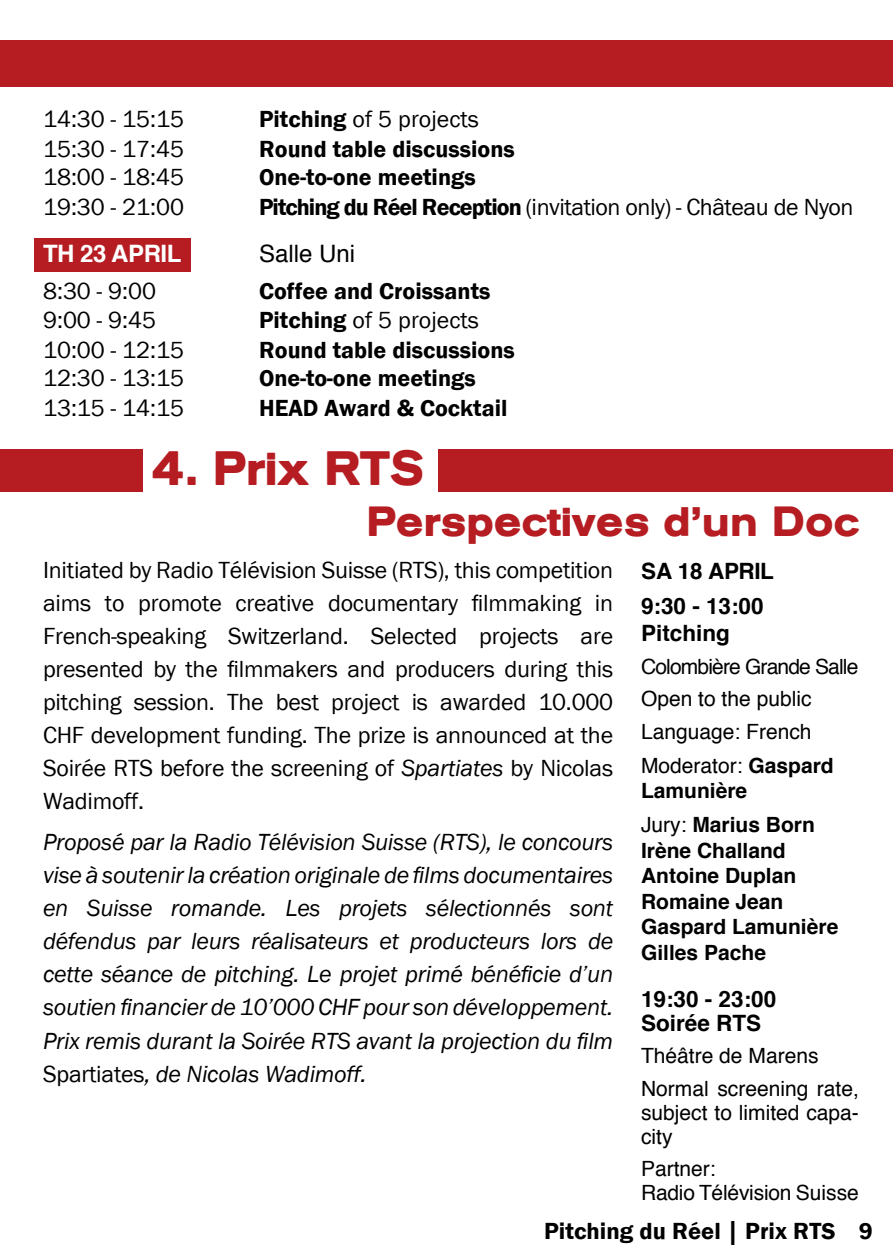
<style>
.page{position:relative;width:893px;height:1259px;background:#fff}
.page>*{position:absolute;margin:0;border:0;box-sizing:border-box;transform-origin:0 0}
.t1{font:700 expanded 48px "VDR";letter-spacing:-.01em;color:#b61d22;scale:.88 1}
.t2{font:700 expanded 42px "VDR";letter-spacing:-.01em;color:#b61d22;scale:.89 1}
.t3{font:24px/33px "Franklin Got ITC";letter-spacing:-.01em;color:#000;text-align:justify}
.t4{font:italic 24px/33px "Franklin Got ITC";letter-spacing:-.01em;color:#000;text-align:justify}
.t5{font:600 24px "Franklin Got ITC";color:#000}
.t6{font:700 24px "Helvetica";letter-spacing:-.02em;color:#fff}
.t7{font:24px "Helvetica";color:#000}
.t8{font:700 22.5px/35.4px "Helvetica";color:#000}
.t9{font:21px/33px "Helvetica";color:#000}
.t10{font:700 21px/25.5px "Helvetica";color:#000}
.s1{font-weight:600}
.s2{font-style:italic}
.s3{font-style:normal}
.s4{font-weight:700}
.s5{font-weight:400}
</style>
<div class="page">
<div style="left:34px;top:238px;width:157px;height:33px;background:#b61d22"></div>
<div style="left:0;top:40px;width:893px;height:47px;background:#b61d22"></div>
<div style="left:0;top:449px;width:142px;height:42px;background:#b61d22"></div>
<div style="left:438px;top:449px;width:455px;height:42px;background:#b61d22"></div>
<p class="t3" style="left:43px;top:102px;width:143px">14:30 - 15:15</p>
<p class="t3" style="left:259px;top:102px;width:222px"><span class="s1">Pitching</span> of 5 projects</p>
<p class="t3" style="left:43px;top:132px;width:143px">15:30 - 17:45</p>
<p class="t5" style="left:259px;top:135px;width:257px">Round table discussions</p>
<p class="t3" style="left:43px;top:161px;width:143px">18:00 - 18:45</p>
<p class="t5" style="left:259px;top:163px;width:218px">One-to-one meetings</p>
<p class="t3" style="left:43px;top:191px;width:143px">19:30 - 21:00</p>
<p class="t3" style="left:259px;top:191px;width:596px"><span class="s1">Pitching du Réel Reception</span> (invitation only) - Château de Nyon</p>
<p class="t6" style="left:43px;top:234px;width:140px">TH 23 APRIL</p>
<p class="t7" style="left:259px;top:235px;width:98px">Salle Uni</p>
<p class="t3" style="left:43px;top:275px;width:115px">8:30 - 9:00</p>
<p class="t5" style="left:259px;top:277px;width:233px">Coffee and Croissants</p>
<p class="t3" style="left:43px;top:303px;width:115px">9:00 - 9:45</p>
<p class="t3" style="left:259px;top:303px;width:222px"><span class="s1">Pitching</span> of 5 projects</p>
<p class="t3" style="left:43px;top:333px;width:143px">10:00 - 12:15</p>
<p class="t5" style="left:259px;top:336px;width:257px">Round table discussions</p>
<p class="t3" style="left:43px;top:362px;width:143px">12:30 - 13:15</p>
<p class="t5" style="left:259px;top:364px;width:218px">One-to-one meetings</p>
<p class="t3" style="left:43px;top:392px;width:143px">13:15 - 14:15</p>
<p class="t5" style="left:259px;top:394px;width:250px">HEAD Award &amp; Cocktail</p>
<h1 class="t1" style="left:151px;top:441px;width:313px">4. Prix RTS</h1>
<h2 class="t2" style="left:367px;top:497px;width:555px">Perspectives d’un Doc</h2>
<p class="t3" style="left:43px;top:554px;width:572px">Initiated by Radio Télévision Suisse (RTS), this competition aims to promote creative documentary filmmaking in French-speaking Switzerland. Selected projects are presented by the filmmakers and producers during this pitching session. The best project is awarded 10.000<br>CHF development funding. The prize is announced at the Soirée RTS before the screening of <span class="s2">Spartiates</span> by Nicolas Wadimoff.</p>
<p class="t4" style="left:43px;top:826px;width:572px">Proposé par la Radio Télévision Suisse (RTS), le concours vise à soutenir la création originale de films documentaires en Suisse romande. Les projets sélectionnés sont défendus par leurs réalisateurs et producteurs lors de cette séance de pitching. Le projet primé bénéficie d’un soutien financier de 10’000 CHF pour son développement.<br>Prix remis durant la Soirée RTS avant la projection du film <span class="s3">Spartiates</span>, de Nicolas Wadimoff.</p>
<p class="t8" style="left:641px;top:553px;width:134px">SA 18 APRIL<br>9:30 - 13:00</p>
<p class="t8" style="left:641px;top:616px;width:90px">Pitching</p>
<p class="t9" style="left:641px;top:650px;width:219px">Colombière Grande Salle<br>Open to the public<br>Language: French<br>Moderator: <span class="s4">Gaspard</span></p>
<p class="t10" style="left:641px;top:774px;width:175px;line-height:33.9px">Lamunière<br><span class="s5">Jury:</span> Marius Born</p>
<p class="t10" style="left:641px;top:838px;width:199px">Irène Challand<br>Antoine Duplan<br>Romaine Jean<br>Gaspard Lamunière<br>Gilles Pache</p>
<p class="t8" style="left:641px;top:987px;width:137px;line-height:24px">19:30 - 23:00<br>Soirée RTS</p>
<p class="t9" style="left:641px;top:1040px;width:219px">Théâtre de Marens<br>Normal screening rate,</p>
<p class="t9" style="left:641px;top:1101px;width:219px;line-height:24px">subject to limited capa&shy;city</p>
<p class="t9" style="left:641px;top:1157px;width:219px;line-height:24px">Partner:<br>Radio Télévision Suisse</p>
<p class="t5" style="left:544px;top:1217px;width:330px">Pitching du Réel | Prix RTS 9</p>
</div>
